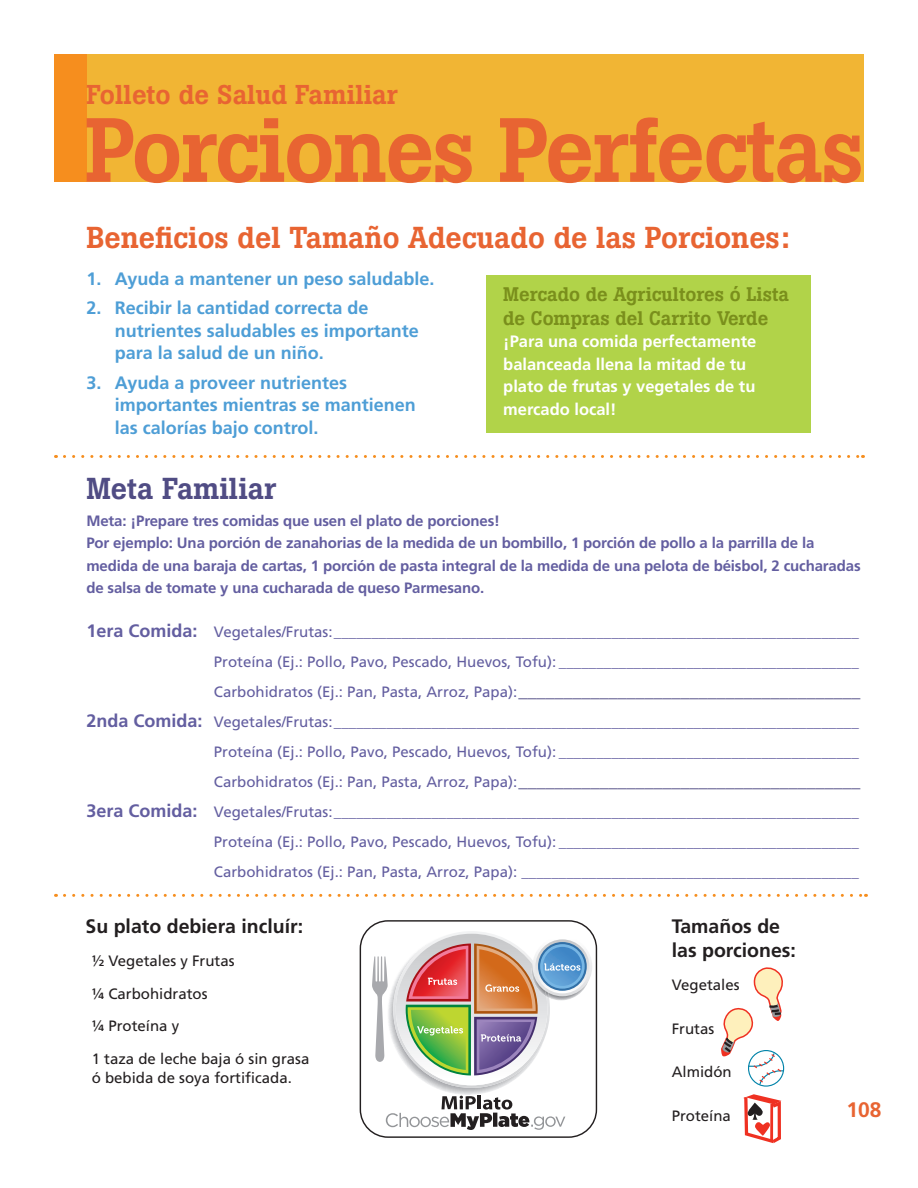
<style>
.page{position:relative;width:918px;height:1188px;background:#fff}
.page>*{position:absolute;margin:0;border:0;box-sizing:border-box;transform-origin:0 0}
.t1{font:500 90px "Boton BQ";letter-spacing:-.02em;color:#e86432}
.Header_14_18_bk{font:500 30px "Boton BQ";color:#e86432}
.Header_14_18_bk-2{font:500 30px "Boton BQ";color:#504c84}
.t2{font:500 27px "Boton BQ";color:#e86432}
.t3{font:700 21px "Frutiger";color:#e86432}
.Body_Text_12_15{font:500 19.5px/24px "Boton BQ";color:#7a8f1c}
.Heading_small_13_16{font:700 19.5px/24px "Frutiger";color:#231f20}
.Body_Text_12_15-2{font:700 18px/22.5px "Frutiger";color:#4e9ed6}
.Body_Text_12_15-3{font:700 16.5px/22.5px "Frutiger";color:#fff}
.Body_Text_12_15-4{font:15px/30px "Frutiger";color:#635ea0;text-align:right}
.Body_Text_12_15-5{font:700 15px/22.5px "Frutiger";letter-spacing:-.01em;color:#635ea0}
.Body_Text_10_13_cntr{font:15px/19.5px "Frutiger";color:#231f20}
.Heading_small_13_16-2{font:15px "Frutiger";color:#231f20}
.s1{font-weight:700;font-size:18px}
.s2{font-weight:700;font-size:18px;color:#504c84}
</style>
<div class="page">
<svg style="left:64px;top:455px;width:799px;height:3px"></svg>
<div style="left:486px;top:275px;width:324px;height:158px;background:#b1d349"></div>
<div style="left:55px;top:54px;width:809px;height:128px;background:#f1b534"></div>
<div style="left:54px;top:54px;width:32px;height:128px;background:#f68e1e"></div>
<svg style="left:64px;top:894px;width:803px;height:3px"></svg>
<div style="left:748px;top:1050px;width:36px;height:37px;border:1px solid #0083a9;border-radius:50%"></div>
<svg style="left:743px;top:1094px;width:39px;height:50px"></svg>
<svg style="left:721px;top:967px;width:64px;height:119px"></svg>
<svg style="left:360px;top:920px;width:237px;height:218px"></svg>
<svg style="left:372px;top:931px;width:218px;height:199px"></svg>
<p class="t2" style="left:86px;top:79px;width:313px">Folleto de Salud Familiar</p>
<p class="t1" style="left:85px;top:100px;width:781px">Porciones Perfectas</p>
<p class="Header_14_18_bk" style="left:86px;top:221px;width:705px">Beneficios del Tamaño Adecuado de las Porciones:</p>
<p class="Body_Text_12_15-2" style="left:86px;top:268px;width:350px">1. Ayuda a mantener un peso saludable.</p>
<p class="Body_Text_12_15-2" style="left:115px;top:297px;width:306px;text-indent:-28px">2. Recibir la cantidad correcta de nutrientes saludables es importante para la salud de un niño.</p>
<p class="Body_Text_12_15-2" style="left:115px;top:371px;width:303px;text-indent:-28px">3. Ayuda a proveer nutrientes importantes mientras se mantienen las calorías bajo control.</p>
<p class="Header_14_18_bk-2" style="left:86px;top:471px;width:192px">Meta Familiar</p>
<p class="Body_Text_12_15" style="left:503px;top:282px;width:287px">Mercado de Agricultores ó Lista de Compras del Carrito Verde</p>
<p class="Body_Text_12_15-3" style="left:503px;top:330px;width:255px">¡Para una comida perfectamente balanceada llena la mitad de tu plato de frutas y vegetales de tu mercado local!</p>
<p class="Body_Text_12_15-5" style="left:86px;top:509px;width:776px">Meta: ¡Prepare tres comidas que usen el plato de porciones!<br>Por ejemplo: Una porción de zanahorias de la medida de un bombillo, 1 porción de pollo a la parrilla de la medida de una baraja de cartas, 1 porción de pasta integral de la medida de una pelota de béisbol, 2 cucharadas de salsa de tomate y una cucharada de queso Parmesano.</p>
<p class="Body_Text_12_15-4" style="left:86px;top:617px;width:774px"><span class="s1">1era Comida:</span> Vegetales/Frutas:______________________________________________________________________</p>
<p class="Body_Text_12_15-4" style="left:214px;top:647px;width:646px">Proteína (Ej.: Pollo, Pavo, Pescado, Huevos, Tofu): ________________________________________</p>
<p class="Body_Text_12_15-4" style="left:86px;top:677px;width:775px">Carbohidratos (Ej.: Pan, Pasta, Arroz, Papa):<span class="s2">______________________________________<br></span><span class="s1">2nda Comida:</span> Vegetales/Frutas:______________________________________________________________________</p>
<p class="Body_Text_12_15-4" style="left:214px;top:737px;width:646px">Proteína (Ej.: Pollo, Pavo, Pescado, Huevos, Tofu): ________________________________________</p>
<p class="Body_Text_12_15-4" style="left:214px;top:767px;width:648px">Carbohidratos (Ej.: Pan, Pasta, Arroz, Papa):<span class="s2">______________________________________</span></p>
<p class="Body_Text_12_15-4" style="left:86px;top:797px;width:774px"><span class="s1">3era Comida:</span> Vegetales/Frutas:______________________________________________________________________<br>Proteína (Ej.: Pollo, Pavo, Pescado, Huevos, Tofu): ________________________________________</p>
<p class="Body_Text_12_15-4" style="left:214px;top:857px;width:646px">Carbohidratos (Ej.: Pan, Pasta, Arroz, Papa): _____________________________________________</p>
<h1 class="Heading_small_13_16" style="left:85px;top:915px;width:219px">Su plato debiera incluír:</h1>
<p class="Body_Text_10_13_cntr" style="left:92px;top:951px;width:144px">½ Vegetales y Frutas</p>
<p class="Body_Text_10_13_cntr" style="left:92px;top:984px;width:117px">¼ Carbohidratos</p>
<p class="Body_Text_10_13_cntr" style="left:92px;top:1016px;width:89px">¼ Proteína y</p>
<p class="Body_Text_10_13_cntr" style="left:92px;top:1049px;width:219px">1 taza de leche baja ó sin grasa ó bebida de soya fortificada.</p>
<h1 class="Heading_small_13_16" style="left:672px;top:915px;width:126px">Tamaños de las porciones:</h1>
<h1 class="Heading_small_13_16-2" style="left:672px;top:976px;width:69px">Vegetales</h1>
<p class="Body_Text_10_13_cntr" style="left:672px;top:1019px;width:44px">Frutas</p>
<p class="Body_Text_10_13_cntr" style="left:672px;top:1063px;width:61px">Almidón</p>
<p class="Body_Text_10_13_cntr" style="left:672px;top:1106px;width:61px">Proteína</p>
<h3 class="t3" style="left:846px;top:1097px;width:37px">108</h3>
</div>
